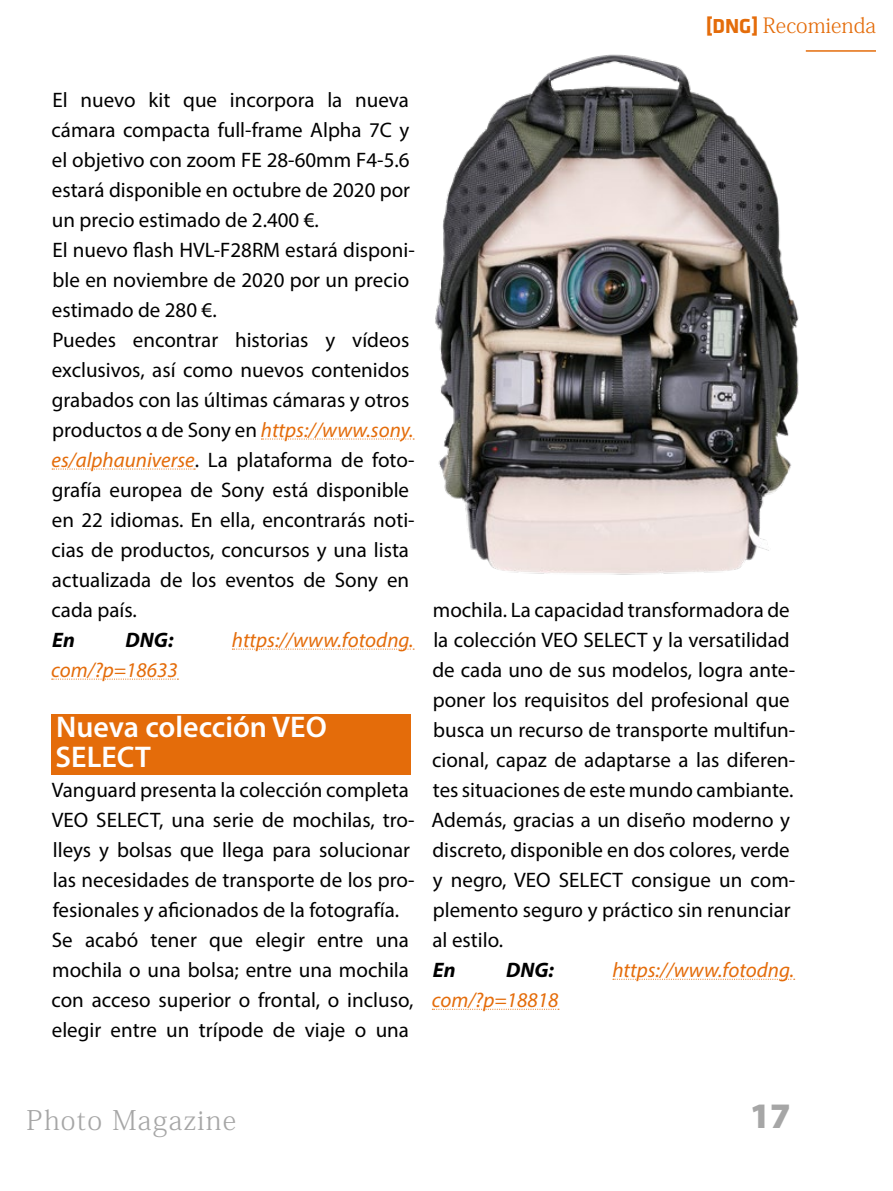
<style>
.page{position:relative;width:893px;height:1191px;background:#fff}
.page>*{position:absolute;margin:0;border:0;box-sizing:border-box;transform-origin:0 0}
.t1{font:900 36px "Myriad Pro";color:#a6a6a6}
.t2{font:600 30px/30px "Myriad Pro";color:#fff}
.t3{font:27px "Adobe Fangsong Std";letter-spacing:.05em;color:#a6a6a6}
.t4{font:21px/30px "Myriad Pro";color:#000}
.t5{font:italic 21px "Myriad Pro";color:#e46c0a}
.t6{font:21px "Adobe Fangsong Std";color:#e46c0a}
.t7{font:italic 700 21px "Myriad Pro";color:#000}
.s1{font-family:"Klavika";font-weight:700}
.s2{font-style:italic;color:#e46c0a}
</style>
<div class="page">
<img style="left:435px;top:50px;width:371px;height:525px">
<svg style="left:261px;top:438px;width:153px;height:1px"></svg>
<svg style="left:52px;top:468px;width:143px;height:1px"></svg>
<svg style="left:232px;top:648px;width:182px;height:1px"></svg>
<svg style="left:52px;top:678px;width:126px;height:1px"></svg>
<div style="left:51px;top:714px;width:359px;height:60px;background:#e46c0a"></div>
<svg style="left:613px;top:978px;width:182px;height:1px"></svg>
<svg style="left:432px;top:1008px;width:127px;height:1px"></svg>
<hr style="left:806px;top:50px;width:70px;height:2px;background:#e46c0a">
<p class="t6" style="left:706px;top:13px;width:172px"><span class="s1">[DNG]</span> Recomienda</p>
<p class="t4" style="left:51px;top:84px;width:365px">El nuevo kit que incorpora la nueva cámara compacta full-frame Alpha 7C y el objetivo con zoom FE 28-60mm F4-5.6 estará disponible en octubre de 2020 por un precio estimado de 2.400 €.<br>El nuevo flash HVL-F28RM estará disponi&shy;ble en noviembre de 2020 por un precio estimado de 280 €.<br>Puedes encontrar historias y vídeos exclusivos, así como nuevos contenidos grabados con las últimas cámaras y otros productos α de Sony en <span class="s2">https://www.sony. es/alphauniverse</span>. La plataforma de foto&shy;grafía europea de Sony está disponible en 22 idiomas. En ella, encontrarás noti&shy;cias de productos, concursos y una lista actualizada de los eventos de Sony en cada país.</p>
<p class="t7" style="left:52px;top:626px;width:24px">En</p>
<p class="t7" style="left:126px;top:626px;width:49px">DNG:</p>
<p class="t5" style="left:232px;top:627px;width:183px">https://www.fotodng.</p>
<p class="t5" style="left:51px;top:657px;width:128px">com/?p=18633</p>
<h2 class="t2" style="left:56px;top:711px;width:273px">Nueva colección VEO<br>SELECT</h2>
<p class="t4" style="left:51px;top:774px;width:365px">Vanguard presenta la colección completa VEO SELECT, una serie de mochilas, tro&shy;lleys y bolsas que llega para solucionar las necesidades de transporte de los pro&shy;fesionales y aficionados de la fotografía.<br>Se acabó tener que elegir entre una mochila o una bolsa; entre una mochila con acceso superior o frontal, o incluso, elegir entre un trípode de viaje o una</p>
<p class="t4" style="left:432px;top:594px;width:365px">mochila. La capacidad transformadora de la colección VEO SELECT y la versatilidad de cada uno de sus modelos, logra ante&shy;poner los requisitos del profesional que busca un recurso de transporte multifun&shy;cional, capaz de adaptarse a las diferen&shy;tes situaciones de este mundo cambiante.<br>Además, gracias a un diseño moderno y discreto, disponible en dos colores, verde y negro, VEO SELECT consigue un com&shy;plemento seguro y práctico sin renunciar al estilo.</p>
<p class="t7" style="left:433px;top:956px;width:24px">En</p>
<p class="t7" style="left:506px;top:956px;width:49px">DNG:</p>
<p class="t5" style="left:612px;top:957px;width:183px">https://www.fotodng.</p>
<p class="t5" style="left:432px;top:987px;width:128px">com/?p=18818</p>
<p class="t3" style="left:27px;top:1103px;width:211px">Photo Magazine</p>
<h1 class="t1" style="left:750px;top:1092px;width:43px">17</h1>
</div>
